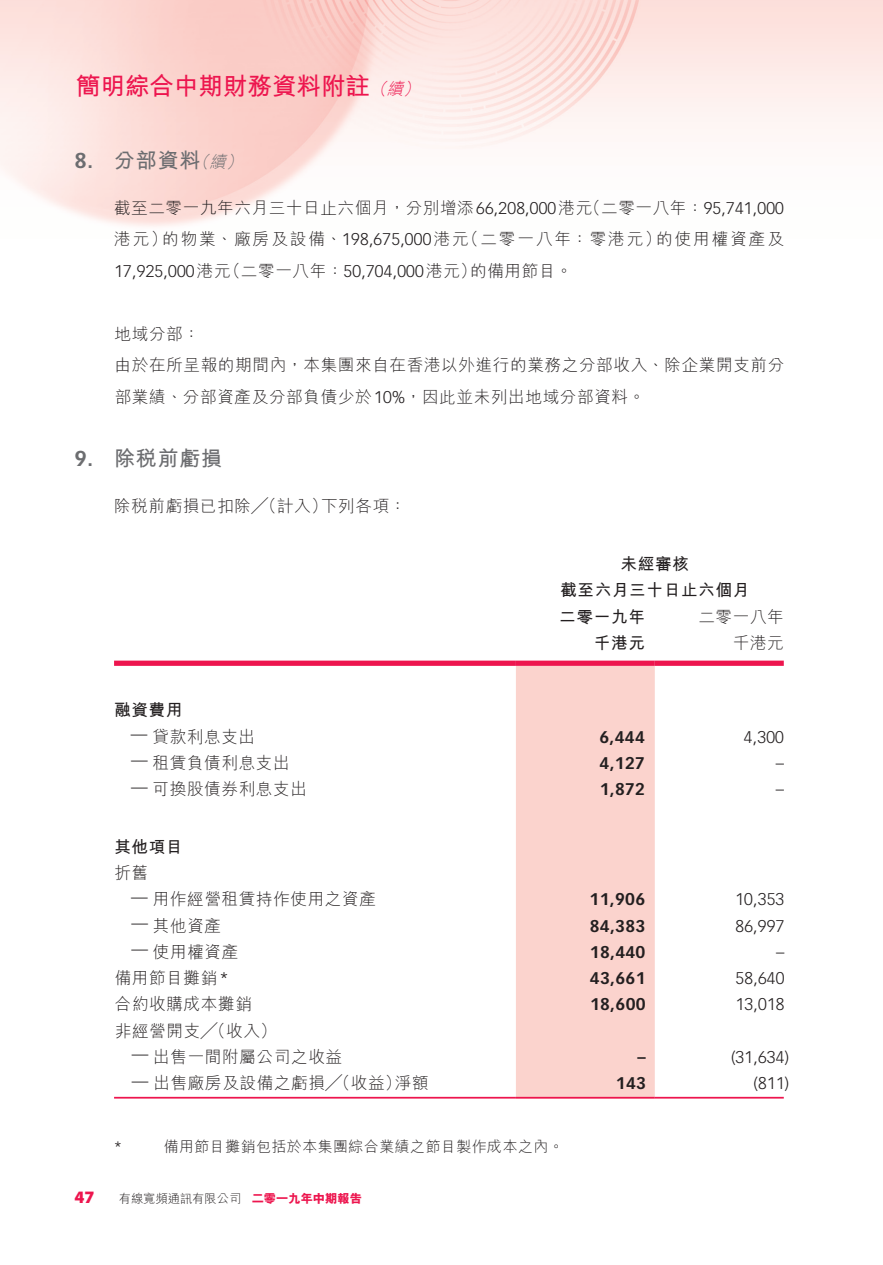
<style>
.page{position:relative;width:883px;height:1265px;background:#fff}
.page>*{position:absolute;margin:0;border:0;box-sizing:border-box;transform-origin:0 0}
.t1{font:700 24.5px "M Hei HK";color:#ed154e}
.t2{font:700 21px "M Hei HK";letter-spacing:.04em;color:#6c6d70}
.t3{font:700 21px "Vectora LT Std";color:#6c6d70}
.t4{font:900 17.5px "Myriad Pro";color:#ed154e}
.t5{font:300 16.62px/31.5px "M Hei HK";letter-spacing:.035em;color:#231f20}
.t6{font:300 16.62px "Vectora LT Std";letter-spacing:.015em;color:#231f20}
.t7{font:700 16.62px "Vectora LT Std";letter-spacing:.02em;color:#231f20}
.t8{font:300 16.62px "M Hei HK";letter-spacing:.115em;color:#231f20}
.t9{font:700 16.62px/26.2px "M Hei HK";letter-spacing:.04em;color:#231f20;text-align:center}
.t10{font:italic 300 16.62px "M Hei HK";color:#ed154e}
.t11{font:italic 300 16.62px "M Hei HK";color:#6c6d70}
.t12{font:300 14.88px "M Hei HK";letter-spacing:.035em;color:#231f20}
.t13{font:300 14.88px "Vectora LT Std";color:#231f20}
.t14{font:300 12.25px "M Hei HK";color:#231f20}
.t15{font:800 12.25px "M Hei HK";color:#ed154e}
.s1{font-family:"M Hei HK"}
.s2{font-family:"Vectora LT Std"}
</style>
<div class="page">
<img style="left:0;top:0;width:883px;height:227px">
<div style="left:516px;top:666px;width:139px;height:431px;background:#fbd3cd"></div>
<div style="left:114px;top:661px;width:402px;height:5px;background:#ed154e"></div>
<div style="left:516px;top:661px;width:139px;height:5px;background:#ed154e"></div>
<div style="left:655px;top:661px;width:129px;height:5px;background:#ed154e"></div>
<hr style="left:114px;top:1097px;width:402px;height:2px;background:#ed154e">
<hr style="left:516px;top:1097px;width:139px;height:2px;background:#ed154e">
<hr style="left:655px;top:1097px;width:129px;height:2px;background:#ed154e">
<h1 class="t1" style="left:76px;top:68px;width:296px">簡明綜合中期財務資料附註</h1>
<p class="t10" style="left:387px;top:80px;width:22px">續</p>
<p class="t10" style="left:370px;top:80px;width:22px">（</p>
<p class="t10" style="left:403px;top:80px;width:22px">(</p>
<p class="t3" style="left:74px;top:147px;width:21px">8.</p>
<p class="t2" style="left:114px;top:145px;width:88px">分部資料</p>
<p class="t11" style="left:209px;top:153px;width:22px">續</p>
<p class="t11" style="left:192px;top:153px;width:22px">（</p>
<p class="t11" style="left:226px;top:153px;width:22px">(</p>
<p class="t6" style="left:584px;top:198px;width:201px"><span class="s1">（二零一八年：</span>95,741,000</p>
<p class="t5" style="left:114px;top:192px;width:480px">截至二零一九年六月三十日止六個月，分別增添<span class="s2">66,208,000</span>港元</p>
<p class="t5" style="left:114px;top:223px;width:55px">港元）</p>
<p class="t8" style="left:462px;top:231px;width:201px">（二零一八年：零港元）</p>
<p class="t8" style="left:656px;top:231px;width:129px">的使用權資產及</p>
<p class="t8" style="left:162px;top:231px;width:308px">的物業、廠房及設備、<span class="s2">198,675,000</span>港元</p>
<p class="t5" style="left:224px;top:255px;width:254px">（二零一八年：<span class="s2">50,704,000</span>港元）</p>
<p class="t5" style="left:470px;top:255px;width:104px">的備用節目。</p>
<p class="t6" style="left:114px;top:261px;width:118px">17,925,000<span class="s1">港元</span></p>
<p class="t3" style="left:74px;top:446px;width:21px">9.</p>
<p class="t4" style="left:74px;top:1186px;width:22px">47</p>
<p class="t5" style="left:115px;top:318px;width:671px">地域分部：<br>由於在所呈報的期間內，本集團來自在香港以外進行的業務之分部收入、除企業開支前分部業績、分部資產及分部負債少於<span class="s2">10%</span>，因此並未列出地域分部資料。</p>
<p class="t2" style="left:114px;top:443px;width:110px">除稅前虧損</p>
<p class="t5" style="left:114px;top:490px;width:215px">除稅前虧損已扣除╱（計入）</p>
<p class="t5" style="left:321px;top:490px;width:87px">下列各項：</p>
<p class="t9" style="left:560px;top:549px;width:191px">未經審核<br>截至六月三十日止六個月</p>
<p class="t5" style="left:698px;top:600px;width:87px">二零一八年</p>
<p class="t9" style="left:559px;top:602px;width:87px">二零一九年</p>
<p class="t9" style="left:594px;top:628px;width:53px">千港元</p>
<p class="t5" style="left:733px;top:627px;width:53px">千港元</p>
<p class="t9" style="left:114px;top:696px;width:70px">融資費用</p>
<p class="t5" style="left:152px;top:720px;width:104px">貸款利息支出</p>
<p class="t6" style="left:131px;top:724px;width:18px">—</p>
<p class="t7" style="left:599px;top:726px;width:47px">6,444</p>
<p class="t6" style="left:744px;top:727px;width:41px">4,300</p>
<p class="t5" style="left:153px;top:747px;width:139px">租賃負債利息支出</p>
<p class="t6" style="left:131px;top:751px;width:18px">—</p>
<p class="t7" style="left:600px;top:753px;width:47px">4,127</p>
<p class="t6" style="left:776px;top:753px;width:10px">–</p>
<p class="t5" style="left:153px;top:773px;width:156px">可換股債券利息支出</p>
<p class="t6" style="left:131px;top:777px;width:18px">—</p>
<p class="t7" style="left:600px;top:779px;width:47px">1,872</p>
<p class="t6" style="left:776px;top:779px;width:10px">–</p>
<p class="t9" style="left:114px;top:832px;width:70px">其他項目</p>
<p class="t5" style="left:114px;top:857px;width:35px">折舊</p>
<p class="t5" style="left:153px;top:883px;width:225px">用作經營租賃持作使用之資產</p>
<p class="t6" style="left:131px;top:887px;width:18px">—</p>
<p class="t7" style="left:590px;top:889px;width:57px">11,906</p>
<p class="t6" style="left:735px;top:890px;width:50px">10,353</p>
<p class="t5" style="left:153px;top:909px;width:70px">其他資產</p>
<p class="t6" style="left:131px;top:913px;width:18px">—</p>
<p class="t7" style="left:590px;top:915px;width:57px">84,383</p>
<p class="t6" style="left:735px;top:916px;width:50px">86,997</p>
<p class="t5" style="left:153px;top:936px;width:87px">使用權資產</p>
<p class="t6" style="left:132px;top:940px;width:18px">—</p>
<p class="t7" style="left:590px;top:942px;width:57px">18,440</p>
<p class="t6" style="left:776px;top:942px;width:10px">–</p>
<p class="t5" style="left:115px;top:962px;width:115px">備用節目攤銷<span class="s2">*</span></p>
<p class="t7" style="left:590px;top:968px;width:57px">43,661</p>
<p class="t6" style="left:736px;top:968px;width:50px">58,640</p>
<p class="t5" style="left:115px;top:991px;width:164px;line-height:26.2px">合約收購成本攤銷<br>非經營開支╱（收入(</p>
<p class="t7" style="left:590px;top:994px;width:57px">18,600</p>
<p class="t6" style="left:736px;top:995px;width:50px">13,018</p>
<p class="t5" style="left:153px;top:1041px;width:190px">出售一間附屬公司之收益</p>
<p class="t6" style="left:132px;top:1045px;width:18px">—</p>
<p class="t7" style="left:637px;top:1047px;width:10px">–</p>
<p class="t6" style="left:731px;top:1047px;width:60px">)31,634(</p>
<p class="t5" style="left:153px;top:1067px;width:250px">出售廠房及設備之虧損╱（收益）</p>
<p class="t5" style="left:395px;top:1067px;width:35px">淨額</p>
<p class="t6" style="left:132px;top:1071px;width:18px">—</p>
<p class="t7" style="left:616px;top:1073px;width:32px">143</p>
<p class="t6" style="left:754px;top:1073px;width:37px">)811(</p>
<p class="t13" style="left:114px;top:1138px;width:9px">*</p>
<p class="t12" style="left:164px;top:1139px;width:401px">備用節目攤銷包括於本集團綜合業績之節目製作成本之內。</p>
<p class="t14" style="left:119px;top:1192px;width:124px">有線寬頻通訊有限公司</p>
<p class="t15" style="left:252px;top:1192px;width:112px">二零一九年中期報告</p>
</div>
